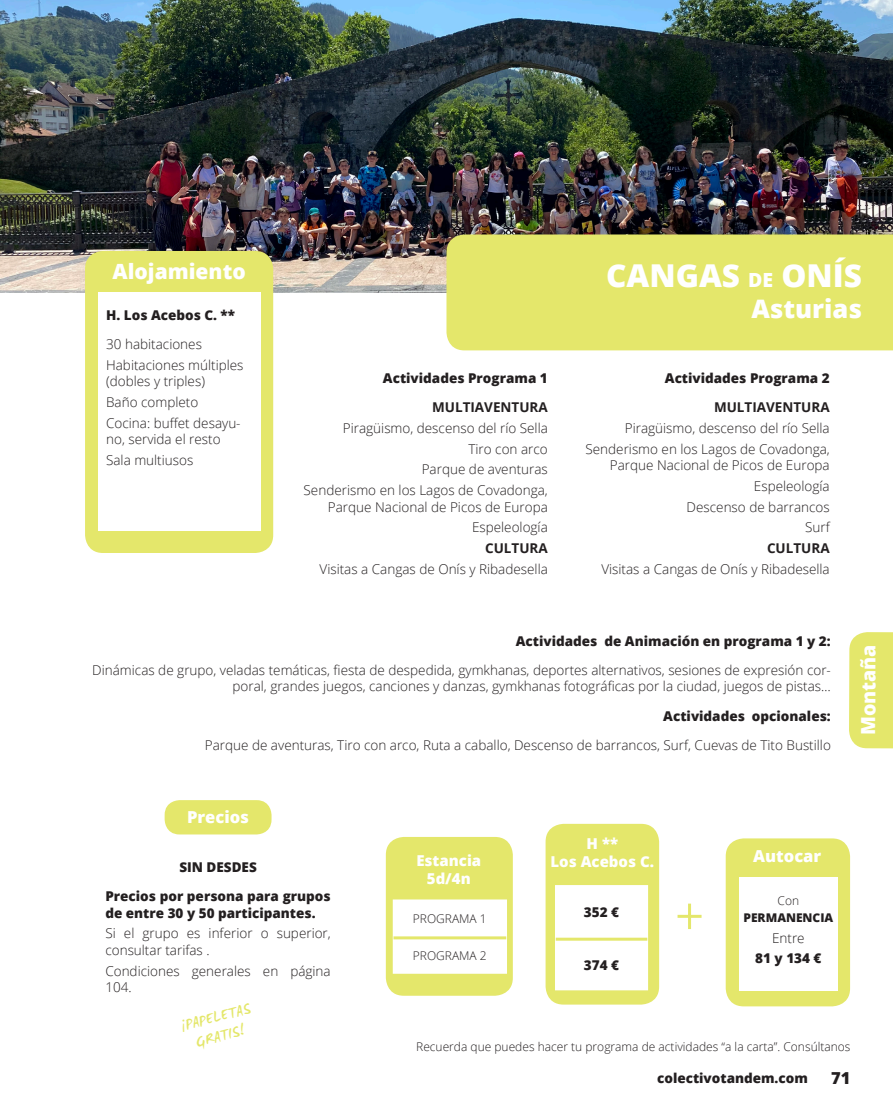
<style>
.page{position:relative;width:893px;height:1106px;background:#fff}
.page>*{position:absolute;margin:0;border:0;box-sizing:border-box;transform-origin:0 0}
.t1{font:800 31.5px "Open Sans";color:#fff}
.t2{font:800 25.5px "Open Sans";color:#fff}
.t3{font:800 21px "Open Sans";color:#fff}
.t4{font:800 19.5px "Open Sans";letter-spacing:-.005em;color:#fff}
.t5{font:16.5px/19.8px "WC Mano Negra Bta";color:#e4e76b;text-align:center}
.t6{font:800 16.5px "Open Sans";color:#fff}
.t7{font:800 16.5px "Open Sans";color:#231f20}
.t8{font:800 15px/18px "Open Sans";color:#fff;text-align:center}
.t9{font:300 13.5px/20.7px "Open Sans";color:#231f20;text-align:right}
.t10{font:800 13.5px/29.2px "Open Sans";color:#231f20;text-align:center}
.t11{font:700 13.5px "Open Sans";color:#231f20}
.t12{font:300 12px "Open Sans";color:#231f20}
.t13{font:800 12px "Open Sans";color:#231f20}
.s1{font-size:19.5px}
</style>
<div class="page">
<img style="left:0;top:0;width:893px;height:292px">
<div style="left:446px;top:234px;width:447px;height:116px;background:#e4e76b"></div>
<div style="left:454px;top:263px;width:408px;height:58px;background:#e4e76b"></div>
<svg style="left:849px;top:632px;width:44px;height:116px;background:#e5e871"></svg>
<div style="left:860px;top:642px;width:18px;height:94px;background:#e4e76b"></div>
<div style="left:85px;top:251px;width:188px;height:302px;background:#e4e76b;border-radius:18px"></div>
<div style="left:98px;top:292px;width:162px;height:238px;background:#fff"></div>
<div style="left:165px;top:800px;width:107px;height:34px;background:#e4e76b;border-radius:15px"></div>
<hr style="left:688px;top:903px;width:3px;height:26px;background:#e4e76b">
<hr style="left:677px;top:914px;width:24px;height:3px;background:#e4e76b">
<div style="left:546px;top:823px;width:113px;height:181px;background:#e4e76b;border-radius:18px"></div>
<div style="left:555px;top:885px;width:93px;height:105px;background:#fff"></div>
<hr style="left:556px;top:937px;width:91px;height:3px;background:#e4e76b">
<div style="left:386px;top:837px;width:127px;height:158px;background:#e4e76b;border-radius:18px"></div>
<div style="left:393px;top:899px;width:114px;height:74px;background:#fff"></div>
<hr style="left:393px;top:936px;width:113px;height:3px;background:#e4e76b">
<div style="left:726px;top:838px;width:124px;height:168px;background:#e4e76b;border-radius:18px"></div>
<div style="left:740px;top:877px;width:98px;height:114px;background:#fff"></div>
<h3 class="t3" style="left:112px;top:256px;width:135px">Alojamiento</h3>
<p class="t10" style="left:106px;top:299px;width:130px">H. Los Acebos C. **</p>
<p class="t9" style="left:106px;top:333px;width:139px;text-align:left">30 habitaciones<br>Habitaciones múltiples</p>
<p class="t9" style="left:106px;top:371px;width:136px;text-align:left">(dobles y triples)<br>Baño completo<br>Cocina: buffet desayu-</p>
<p class="t9" style="left:106px;top:429px;width:116px;text-align:left">no, servida el resto<br>Sala multiusos</p>
<p class="t10" style="left:383px;top:362px;width:166px">Actividades Programa 1</p>
<p class="t11" style="left:432px;top:398px;width:117px">MULTIAVENTURA</p>
<p class="t9" style="left:304px;top:417px;width:246px">Piragüismo, descenso del río Sella<br>Tiro con arco<br>Parque de aventuras<br>Senderismo en los Lagos de Covadonga,</p>
<p class="t9" style="left:328px;top:496px;width:221px">Parque Nacional de Picos de Europa<br>Espeleología</p>
<p class="t11" style="left:485px;top:539px;width:64px">CULTURA</p>
<p class="t9" style="left:320px;top:558px;width:230px">Visitas a Cangas de Onís y Ribadesella</p>
<h1 class="t1" style="left:606px;top:252px;width:257px">CANGAS <span class="s1">DE</span> ONÍS</h1>
<h2 class="t2" style="left:751px;top:289px;width:112px">Asturias</h2>
<p class="t10" style="left:665px;top:362px;width:166px">Actividades Programa 2</p>
<p class="t11" style="left:714px;top:398px;width:117px">MULTIAVENTURA</p>
<p class="t9" style="left:585px;top:417px;width:246px">Piragüismo, descenso del río Sella<br>Senderismo en los Lagos de Covadonga,</p>
<p class="t9" style="left:610px;top:454px;width:221px">Parque Nacional de Picos de Europa<br>Espeleología<br>Descenso de barrancos<br>Surf</p>
<p class="t11" style="left:767px;top:539px;width:64px">CULTURA</p>
<p class="t9" style="left:601px;top:558px;width:230px">Visitas a Cangas de Onís y Ribadesella</p>
<p class="t10" style="left:516px;top:625px;width:316px">Actividades de Animación en programa 1 y 2:</p>
<p class="t9" style="left:92px;top:661px;width:740px;line-height:16.5px">Dinámicas de grupo, veladas temáticas, fiesta de despedida, gymkhanas, deportes alternativos, sesiones de expresión cor&shy;poral, grandes juegos, canciones y danzas, gymkhanas fotográficas por la ciudad, juegos de pistas…</p>
<p class="t10" style="left:663px;top:700px;width:169px">Actividades opcionales:</p>
<p class="t9" style="left:205px;top:734px;width:628px">Parque de aventuras, Tiro con arco, Ruta a caballo, Descenso de barrancos, Surf, Cuevas de Tito Bustillo</p>
<h3 class="t4" style="left:853px;top:735px;width:92px;rotate:-90deg">Montaña</h3>
<p class="t6" style="left:187px;top:804px;width:63px">Precios</p>
<p class="t10" style="left:105px;top:851px;width:227px">SIN DESDES<br>Precios por persona para grupos</p>
<p class="t10" style="left:105px;top:897px;width:212px">de entre 30 y 50 participantes.</p>
<p class="t9" style="left:105px;top:924px;width:227px;line-height:16.5px;text-align:left">Si el grupo es inferior o superior, consultar tarifas .</p>
<p class="t9" style="left:105px;top:962px;width:227px;line-height:16.5px;text-align:left">Condiciones generales en página<br>104.</p>
<p class="t5" style="left:178px;top:1017px;width:74px;rotate:-15deg">¡PAPELETAS<br>GRATIS!</p>
<p class="t8" style="left:416px;top:850px;width:66px">Estancia<br>5d/4n</p>
<p class="t12" style="left:413px;top:910px;width:75px">PROGRAMA 1</p>
<p class="t12" style="left:413px;top:947px;width:75px">PROGRAMA 2</p>
<p class="t8" style="left:551px;top:833px;width:105px">H **<br>Los Acebos C.</p>
<p class="t10" style="left:584px;top:897px;width:37px">352 €</p>
<p class="t10" style="left:584px;top:949px;width:37px">374 €</p>
<p class="t6" style="left:753px;top:843px;width:70px">Autocar</p>
<p class="t12" style="left:778px;top:892px;width:23px">Con</p>
<p class="t13" style="left:743px;top:908px;width:91px">PERMANENCIA</p>
<p class="t9" style="left:772px;top:927px;width:34px">Entre</p>
<p class="t10" style="left:755px;top:943px;width:68px">81 y 134 €</p>
<p class="t12" style="left:416px;top:1038px;width:436px">Recuerda que puedes hacer tu programa de actividades “a la carta”. Consúltanos</p>
<p class="t10" style="left:657px;top:1062px;width:152px">colectivotandem.com</p>
<p class="t7" style="left:831px;top:1065px;width:21px">71</p>
</div>
